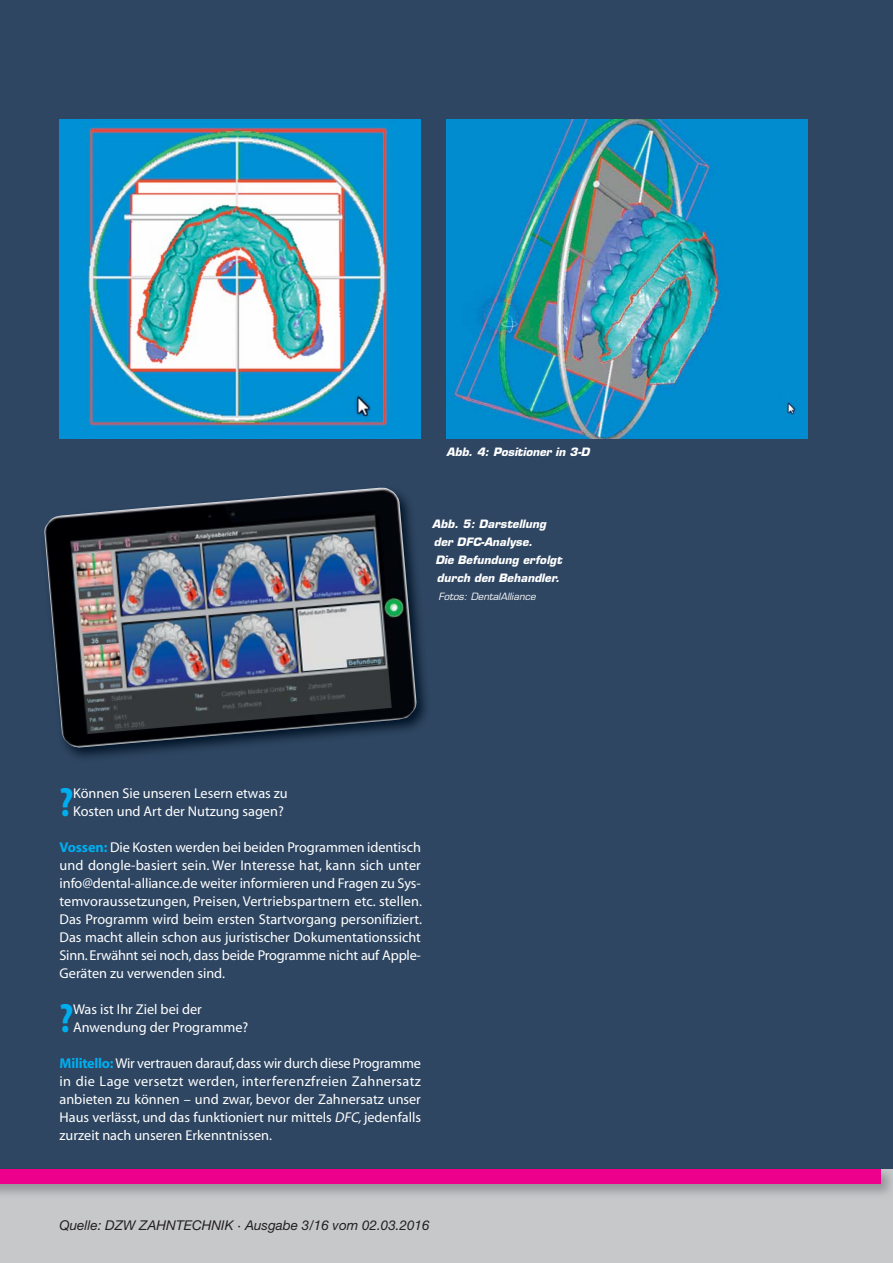
<style>
.page{position:relative;width:893px;height:1263px;background:#fff}
.page>*{position:absolute;margin:0;border:0;box-sizing:border-box;transform-origin:0 0}
.t1{font:700 condensed 40.95px "Myriad";color:#00aeef}
.t2{font:14.25px/18px "Myriad";color:#fff}
.t3{font:italic 13.5px "Helvetica Neue";color:#231f20}
.t4{font:italic 700 11.25px/18px "Eurostile";letter-spacing:.005em;color:#fff}
.t5{font:italic 9.75px "Eurostile";color:#fff}
.s1{font-weight:700;color:#00aeef}
.s2{font-style:italic}
</style>
<div class="page">
<div style="left:0;top:0;width:893px;height:1162px;background:#2e4662"></div>
<div style="left:0;top:1169px;width:893px;height:94px;background:#c6c8ca"></div>
<img style="left:0;top:1162px;width:893px;height:32px">
<div style="left:0;top:1169px;width:880px;height:15px;background:#ec008c"></div>
<img style="left:60px;top:119px;width:361px;height:319px">
<img style="left:446px;top:119px;width:362px;height:319px">
<div style="left:6px;top:455px;width:450px;height:334px;background:#2e4662"></div>
<img style="left:44px;top:487px;width:373px;height:261px">
<p class="t4" style="left:446px;top:444px;width:147px">Abb. 4: Positioner in 3-D</p>
<p class="t4" style="left:432px;top:516px;width:134px">Abb. 5: Darstellung der DFC-Analyse.<br>Die Befundung erfolgt durch den Behandler.</p>
<p class="t5" style="left:438px;top:593px;width:101px">Fotos: DentalAlliance</p>
<h1 class="t1" style="left:60px;top:787px;width:15px">?</h1>
<p class="t2" style="left:73px;top:786px;width:216px">Können Sie unseren Lesern etwas zu<br>Kosten und Art der Nutzung sagen?</p>
<p class="t2" style="left:60px;top:840px;width:364px;text-align:justify"><span class="s1">Vossen:</span> Die Kosten werden bei beiden Programmen identisch und dongle-basiert sein. Wer Interesse hat, kann sich unter info@dental-alliance.de weiter informieren und Fragen zu Sys&shy;temvoraussetzungen, Preisen, Vertriebspartnern etc. stellen.<br>Das Programm wird beim ersten Startvorgang personifiziert.<br>Das macht allein schon aus juristischer Dokumentationssicht Sinn. Erwähnt sei noch, dass beide Programme nicht auf Apple-Geräten zu verwenden sind.</p>
<h1 class="t1" style="left:60px;top:1003px;width:15px">?</h1>
<p class="t2" style="left:73px;top:1002px;width:177px">Was ist Ihr Ziel bei der<br>Anwendung der Programme?</p>
<p class="t2" style="left:60px;top:1056px;width:363px;text-align:justify"><span class="s1">Militello:</span>Wir vertrauen darauf, dass wir durch diese Programme in die Lage versetzt werden, interferenzfreien Zahnersatz anbieten zu können – und zwar, bevor der Zahnersatz unser Haus verlässt, und das funktioniert nur mittels <span class="s2">DFC,</span> jedenfalls zurzeit nach unseren Erkenntnissen.</p>
<p class="t3" style="left:60px;top:1220px;width:372px">Quelle: DZW ZAHNTECHNIK · Ausgabe 3/16 vom 02.03.2016</p>
</div>
